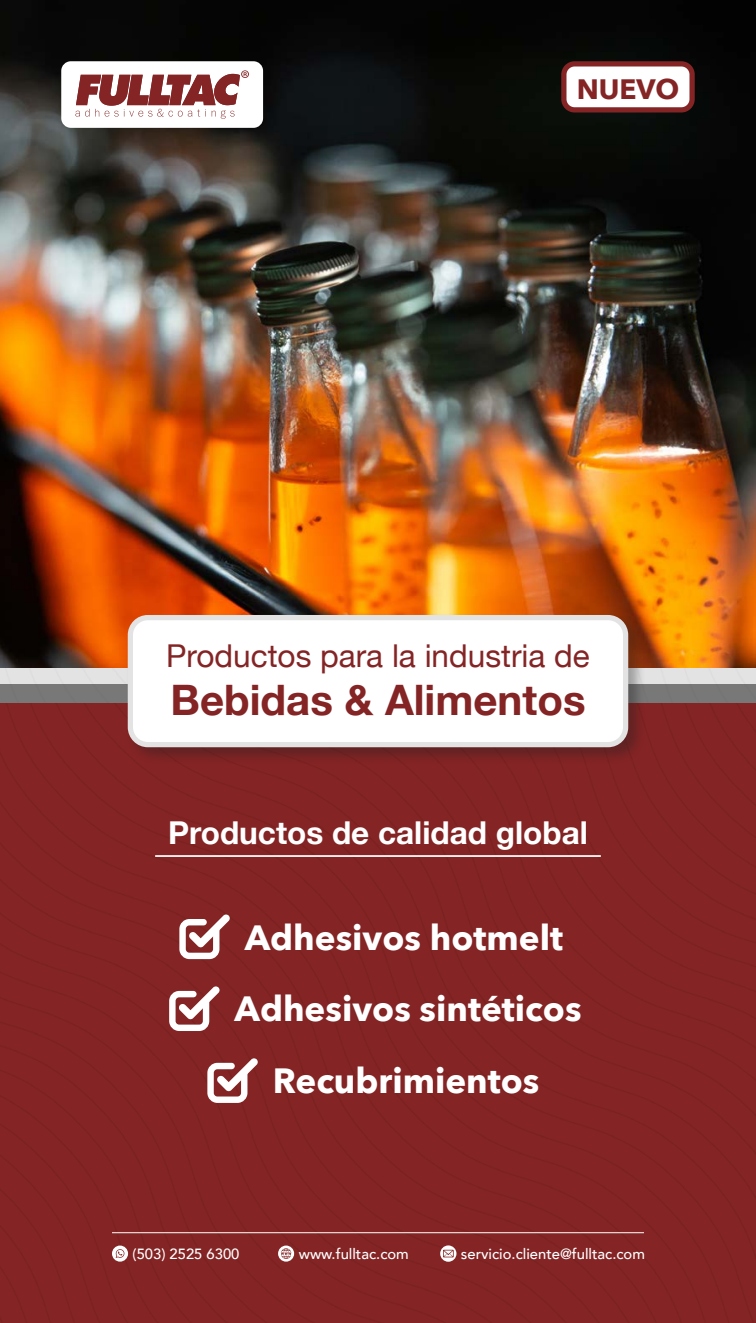
<style>
.page{position:relative;width:756px;height:1323px;background:#fff}
.page>*{position:absolute;margin:0;border:0;box-sizing:border-box;transform-origin:0 0}
.Titular_01{font:700 42px "Helvetica Neue";color:#842425}
.Titular_02{font:700 35px "Avenir Next";color:#fff}
.Titular_01-2{font:31.5px "Helvetica Neue";color:#842425}
.Titular_01-3{font:700 31.5px "Helvetica Neue";color:#fff}
.t1{font:700 28px "Avenir Next";color:#842425}
.t2{font:500 14.7px "Avenir";color:#fff}
</style>
<div class="page">
<img style="left:0;top:0;width:756px;height:668px">
<img style="left:0;top:668px;width:756px;height:36px">
<div style="left:0;top:704px;width:756px;height:619px;background:#842425"></div>
<div style="left:564px;top:64px;width:128px;height:46px;background:#fff;border-radius:11px"></div>
<div style="left:561px;top:61px;width:134px;height:52px;border:5px solid #842425;border-radius:11px"></div>
<div style="left:126px;top:613px;width:519px;height:151px;background:#231f20;opacity:.35"></div>
<div style="left:130px;top:618px;width:496px;height:127px;background:#fff;border-radius:18px"></div>
<div style="left:128px;top:615px;width:500px;height:132px;border:5px solid #e3e3e3;border-radius:18px"></div>
<svg style="left:179px;top:914px;width:51px;height:45px"></svg>
<svg style="left:169px;top:986px;width:51px;height:45px"></svg>
<svg style="left:207px;top:1058px;width:51px;height:45px"></svg>
<hr style="left:155px;top:855px;width:446px;height:2px;background:#fff">
<div style="left:61px;top:61px;width:202px;height:67px;background:#fff;border-radius:10px"></div>
<svg style="left:75px;top:70px;width:174px;height:49px"></svg>
<svg style="left:112px;top:1246px;width:16px;height:16px"></svg>
<svg style="left:116px;top:1249px;width:8px;height:9px"></svg>
<svg style="left:440px;top:1245px;width:16px;height:17px"></svg>
<svg style="left:443px;top:1250px;width:11px;height:7px"></svg>
<svg style="left:278px;top:1246px;width:16px;height:16px"></svg>
<svg style="left:281px;top:1248px;width:10px;height:11px"></svg>
<hr style="left:112px;top:1232px;width:532px;height:1px;background:#fff">
<p class="t1" style="left:577px;top:65px;width:104px">NUEVO</p>
<p class="Titular_01-2" style="left:166px;top:633px;width:425px">Productos para la industria de</p>
<p class="Titular_01" style="left:170px;top:667px;width:417px">Bebidas &amp; Alimentos</p>
<p class="Titular_01-3" style="left:168px;top:808px;width:421px">Productos de calidad global</p>
<p class="Titular_02" style="left:245px;top:907px;width:320px">Adhesivos hotmelt</p>
<p class="Titular_02" style="left:234px;top:979px;width:349px">Adhesivos sintéticos</p>
<p class="Titular_02" style="left:273px;top:1051px;width:268px">Recubrimientos</p>
<p class="t2" style="left:133px;top:1241px;width:108px">(503) 2525 6300</p>
<p class="t2" style="left:299px;top:1241px;width:112px">www.fulltac.com</p>
<p class="t2" style="left:461px;top:1241px;width:186px">servicio.cliente@fulltac.com</p>
</div>
